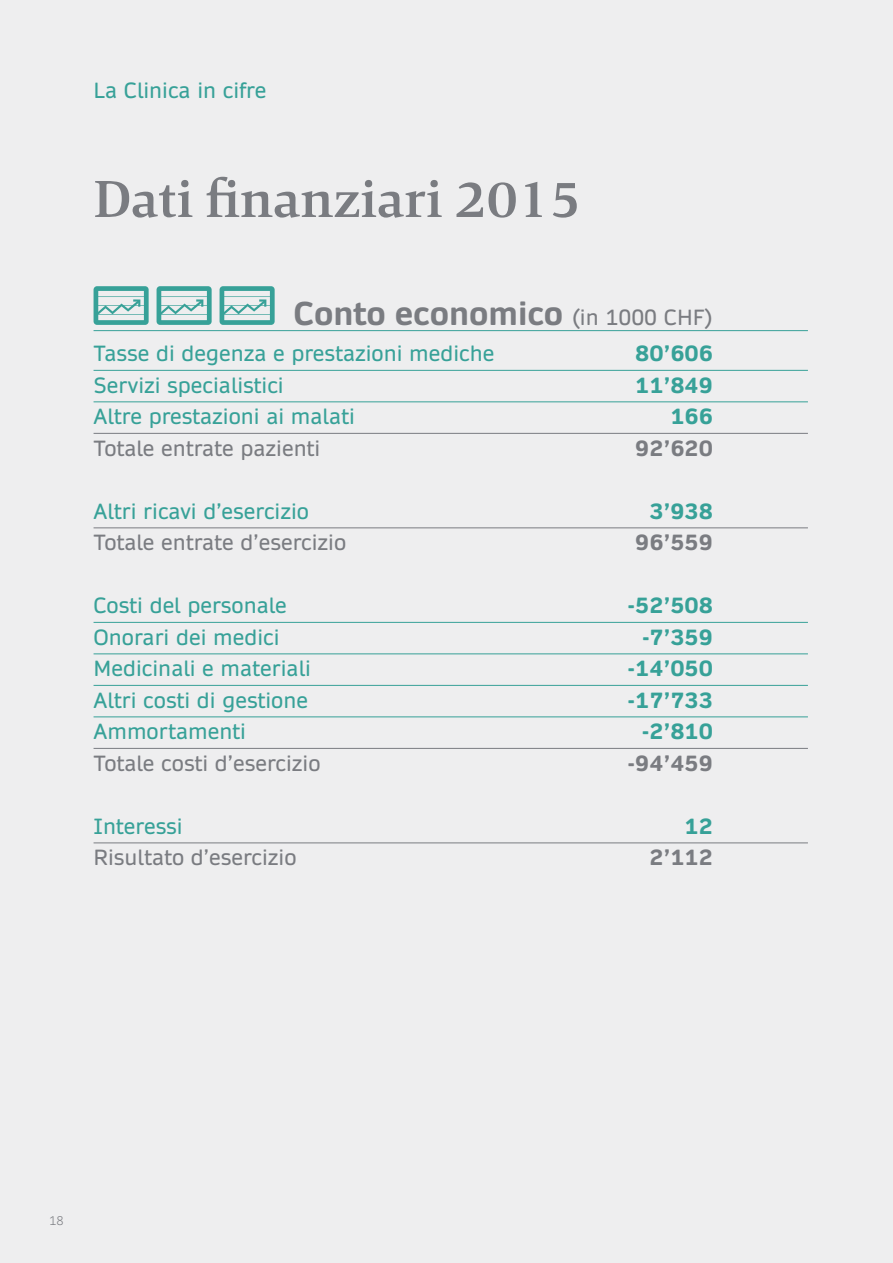
<style>
.page{position:relative;width:893px;height:1263px;background:#eeeeef}
.page>*{position:absolute;margin:0;border:0;box-sizing:border-box;transform-origin:0 0}
.t1{font:700 54px "Mangan";color:#7a7c81}
.t2{font:700 31.5px "Daytona Pro";color:#7a7c81}
.t3{font:21px "Daytona Pro";color:#37a198}
.t4{font:21px "Daytona Pro";color:#7a7c81}
.t5{font:700 21px "Daytona Pro";color:#37a198}
.t6{font:700 21px "Daytona Pro";color:#7a7c81}
.t7{font:300 12px "Daytona Pro";color:#7a7c81}
.s1{font-weight:400;font-size:21px}
</style>
<div class="page">
<hr style="left:94px;top:330px;width:714px;height:1px;background:#37a198">
<hr style="left:94px;top:370px;width:714px;height:1px;background:#37a198">
<hr style="left:94px;top:402px;width:714px;height:1px;background:#37a198">
<hr style="left:94px;top:433px;width:714px;height:1px;background:#7a7c81">
<hr style="left:94px;top:527px;width:714px;height:1px;background:#7a7c81">
<hr style="left:94px;top:622px;width:714px;height:1px;background:#37a198">
<hr style="left:94px;top:654px;width:714px;height:1px;background:#37a198">
<hr style="left:94px;top:685px;width:714px;height:1px;background:#37a198">
<hr style="left:94px;top:717px;width:714px;height:1px;background:#37a198">
<hr style="left:94px;top:748px;width:714px;height:1px;background:#7a7c81">
<hr style="left:94px;top:842px;width:714px;height:1px;background:#7a7c81">
<svg style="left:94px;top:286px;width:55px;height:39px"></svg>
<svg style="left:157px;top:286px;width:55px;height:39px"></svg>
<svg style="left:220px;top:286px;width:55px;height:39px"></svg>
<p class="t3" style="left:94px;top:76px;width:174px">La Clinica in cifre</p>
<h1 class="t1" style="left:94px;top:164px;width:489px">Dati finanziari 2015</h1>
<h2 class="t2" style="left:293px;top:292px;width:421px">Conto economico <span class="s1">(in 1000 CHF)</span></h2>
<p class="t3" style="left:94px;top:340px;width:402px">Tasse di degenza e prestazioni mediche</p>
<p class="t5" style="left:635px;top:339px;width:79px">80’606</p>
<p class="t3" style="left:94px;top:371px;width:192px">Servizi specialistici</p>
<p class="t5" style="left:635px;top:371px;width:79px">11’849</p>
<p class="t3" style="left:94px;top:403px;width:263px">Altre prestazioni ai malati</p>
<p class="t5" style="left:670px;top:402px;width:44px">166</p>
<p class="t4" style="left:94px;top:434px;width:228px">Totale entrate pazienti</p>
<p class="t6" style="left:635px;top:434px;width:79px">92’620</p>
<p class="t3" style="left:94px;top:497px;width:217px">Altri ricavi d’esercizio</p>
<p class="t5" style="left:649px;top:497px;width:65px">3’938</p>
<p class="t4" style="left:94px;top:529px;width:254px">Totale entrate d’esercizio</p>
<p class="t6" style="left:635px;top:528px;width:79px">96’559</p>
<p class="t3" style="left:94px;top:592px;width:195px">Costi del personale</p>
<p class="t5" style="left:628px;top:591px;width:87px">-52’508</p>
<p class="t3" style="left:94px;top:623px;width:188px">Onorari dei medici</p>
<p class="t5" style="left:642px;top:623px;width:72px">-7’359</p>
<p class="t3" style="left:94px;top:655px;width:219px">Medicinali e materiali</p>
<p class="t5" style="left:628px;top:654px;width:87px">-14’050</p>
<p class="t3" style="left:94px;top:686px;width:216px">Altri costi di gestione</p>
<p class="t5" style="left:628px;top:686px;width:87px">-17’733</p>
<p class="t3" style="left:94px;top:718px;width:154px">Ammortamenti</p>
<p class="t5" style="left:642px;top:717px;width:73px">-2’810</p>
<p class="t4" style="left:94px;top:749px;width:229px">Totale costi d’esercizio</p>
<p class="t6" style="left:628px;top:749px;width:87px">-94’459</p>
<p class="t3" style="left:94px;top:812px;width:91px">Interessi</p>
<p class="t5" style="left:685px;top:812px;width:30px">12</p>
<p class="t4" style="left:94px;top:844px;width:204px">Risultato d’esercizio</p>
<p class="t6" style="left:649px;top:843px;width:65px">2’112</p>
<p class="t7" style="left:49px;top:1213px;width:16px">18</p>
</div>
